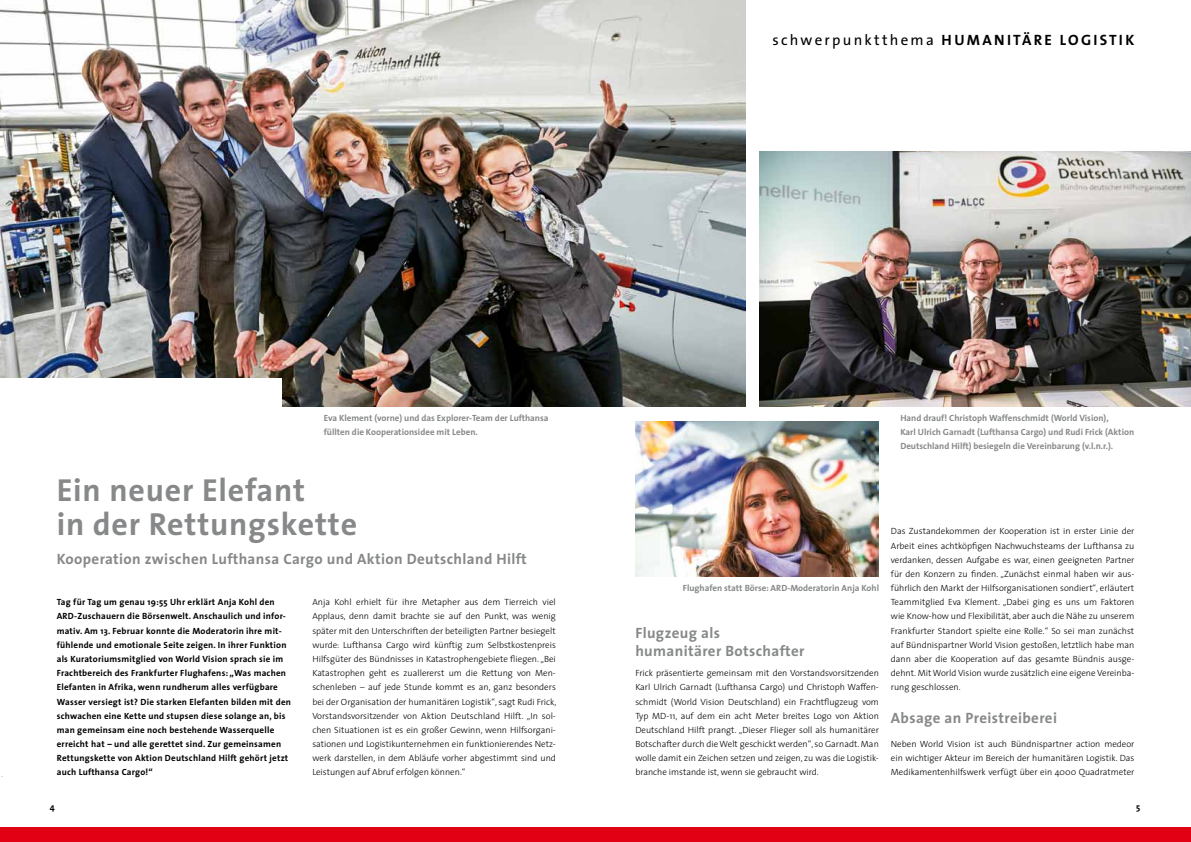
<style>
.page{position:relative;width:1191px;height:842px;background:#fff}
.page>*{position:absolute;margin:0;border:0;box-sizing:border-box;transform-origin:0 0}
.t1{font:700 32px/34px "The Sans";letter-spacing:.025em;color:#868889}
.t2{font:700 15px/18px "The Sans";letter-spacing:.025em;color:#868889}
.t3{font:700 15px "The Sans";letter-spacing:.15em;color:#000}
.t4{font:300 9px/14.2px "The Sans";color:#000;text-align:justify}
.t5{font:700 9px/14.2px "The Sans";letter-spacing:.025em;color:#000}
.t6{font:700 9px/14.2px "The Sans";color:#868889}
.s1{font-weight:400}
</style>
<div class="page">
<div style="left:0;top:828px;width:595px;height:14px;background:#e20015"></div>
<div style="left:595px;top:828px;width:596px;height:14px;background:#e20015"></div>
<img style="left:0;top:0;width:746px;height:407px">
<div style="left:0;top:378px;width:281px;height:43px;background:#fff"></div>
<img style="left:635px;top:421px;width:243px;height:156px">
<img style="left:759px;top:152px;width:432px;height:255px">
<h2 class="t3" style="left:772px;top:28px;width:363px"><span class="s1">schwerpunktthema</span> HUMANITÄRE LOGISTIK</h2>
<p class="t6" style="left:324px;top:411px;width:226px">Eva Klement (vorne) und das Explorer-Team der Lufthansa füllten die Kooperationsidee mit Leben.</p>
<h1 class="t1" style="left:57px;top:472px;width:302px">Ein neuer Elefant<br>in der Rettungskette</h1>
<h2 class="t2" style="left:57px;top:549px;width:471px">Kooperation zwischen Lufthansa Cargo und Aktion Deutschland Hilft</h2>
<p class="t5" style="left:57px;top:595px;width:236px">Tag für Tag um genau 19:55 Uhr erklärt Anja Kohl den ARD-Zuschauern die Börsenwelt. Anschaulich und infor&shy;mativ. Am 13. Februar konnte die Moderatorin ihre mit&shy;fühlende und emotionale Seite zeigen. In ihrer Funktion als Kuratoriumsmitglied von World Vision sprach sie im Frachtbereich des Frankfurter Flughafens: „Was machen Elefanten in Afrika, wenn rundherum alles verfügbare Wasser versiegt ist? Die starken Elefanten bilden mit den schwachen eine Kette und stupsen diese solange an, bis man gemeinsam eine noch bestehende Wasserquelle erreicht hat – und alle gerettet sind. Zur gemeinsamen Rettungskette von Aktion Deutschland Hilft gehört jetzt auch Lufthansa Cargo!“</p>
<p class="t4" style="left:312px;top:595px;width:245px">Anja Kohl erhielt für ihre Metapher aus dem Tierreich viel Applaus, denn damit brachte sie auf den Punkt, was wenig später mit den Unterschriften der beteiligten Partner besiegelt wurde: Lufthansa Cargo wird künftig zum Selbstkostenpreis Hilfsgüter des Bündnisses in Katastrophengebiete fliegen. „Bei Katastrophen geht es zuallererst um die Rettung von Men&shy;schenleben – auf jede Stunde kommt es an, ganz besonders bei der Organisation der humanitären Logistik“, sagt Rudi Frick, Vorstandsvorsitzender von Aktion Deutschland Hilft. „In sol&shy;chen Situationen ist es ein großer Gewinn, wenn Hilfsorgani&shy;sationen und Logistikunternehmen ein funktionierendes Netz&shy;werk darstellen, in dem Abläufe vorher abgestimmt sind und Leistungen auf Abruf erfolgen können.“</p>
<p class="t6" style="left:900px;top:411px;width:235px">Hand drauf! Christoph Waffenschmidt (World Vision),<br>Karl Ulrich Garnadt (Lufthansa Cargo) und Rudi Frick (Aktion<br>Deutschland Hilft) besiegeln die Vereinbarung (v.l.n.r.).</p>
<p class="t6" style="left:683px;top:581px;width:198px">Flughafen statt Börse: ARD-Moderatorin Anja Kohl</p>
<h2 class="t2" style="left:635px;top:623px;width:171px">Flugzeug als humanitärer Botschafter</h2>
<p class="t4" style="left:635px;top:666px;width:245px">Frick präsentierte gemeinsam mit den Vorstandsvorsitzenden Karl Ulrich Garnadt (Lufthansa Cargo) und Christoph Waffen&shy;schmidt (World Vision Deutschland) ein Frachtflugzeug vom Typ MD-11, auf dem ein acht Meter breites Logo von Aktion Deutschland Hilft prangt. „Dieser Flieger soll als humanitärer Botschafter durch die Welt geschickt werden“, so Garnadt. Man wolle damit ein Zeichen setzen und zeigen, zu was die Logistik&shy;branche imstande ist, wenn sie gebraucht wird.</p>
<p class="t4" style="left:891px;top:524px;width:245px">Das Zustandekommen der Kooperation ist in erster Linie der Arbeit eines achtköpfigen Nachwuchsteams der Lufthansa zu verdanken, dessen Aufgabe es war, einen geeigneten Partner für den Konzern zu finden. „Zunächst einmal haben wir aus&shy;führlich den Markt der Hilfsorganisationen sondiert“, erläutert Teammitglied Eva Klement. „Dabei ging es uns um Faktoren wie Know-how und Flexibilität, aber auch die Nähe zu unserem Frankfurter Standort spielte eine Rolle.“ So sei man zunächst auf Bündnispartner World Vision gestoßen, letztlich habe man dann aber die Kooperation auf das gesamte Bündnis ausge&shy;dehnt. Mit World Vision wurde zusätzlich eine eigene Vereinba&shy;rung geschlossen.</p>
<h2 class="t2" style="left:891px;top:708px;width:168px">Absage an Preistreiberei</h2>
<p class="t4" style="left:891px;top:736px;width:245px">Neben World Vision ist auch Bündnispartner action medeor ein wichtiger Akteur im Bereich der humanitären Logistik. Das Medikamentenhilfswerk verfügt über ein 4000 Quadratmeter</p>
<p class="t5" style="left:50px;top:800px;width:6px">4</p>
<p class="t5" style="left:1136px;top:800px;width:6px">5</p>
</div>
